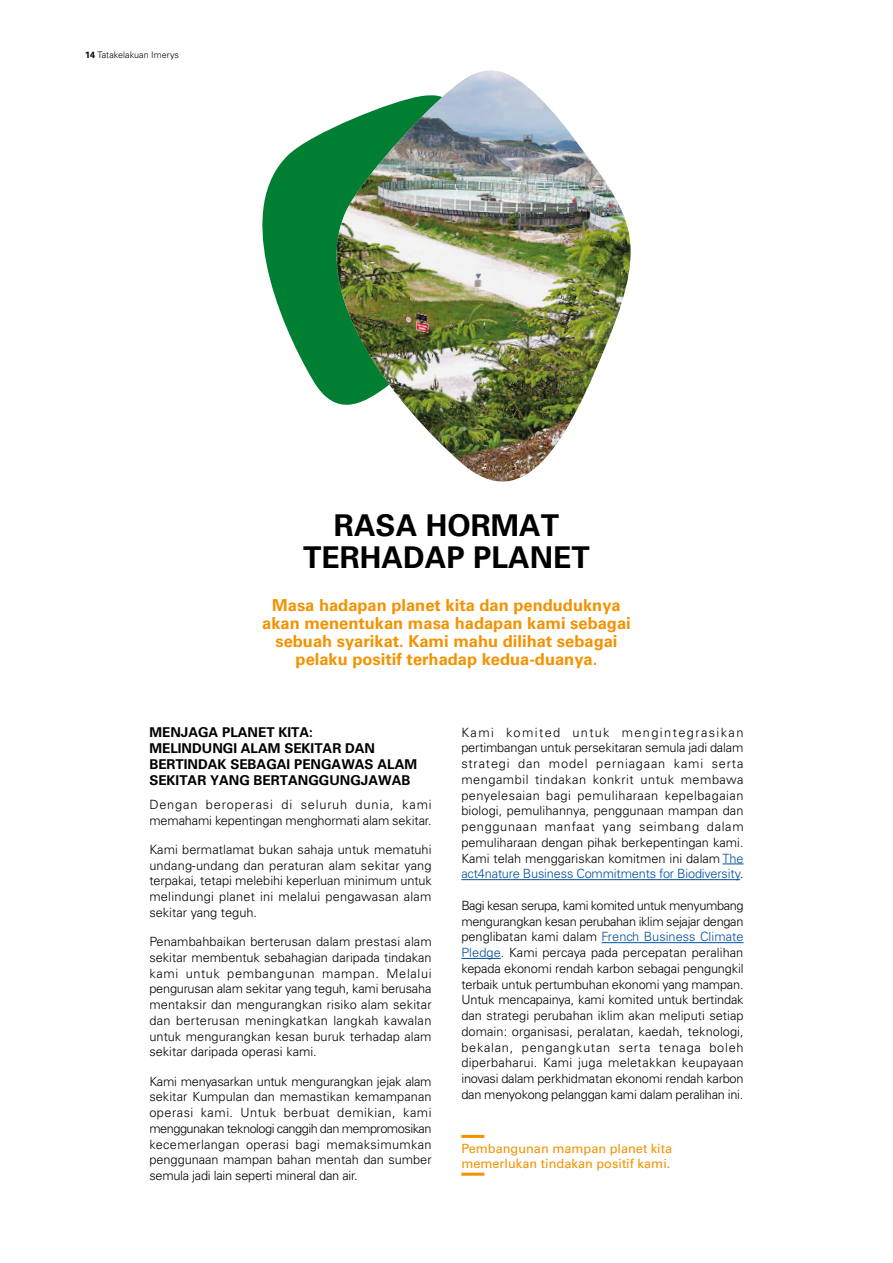
<style>
.page{position:relative;width:893px;height:1263px;background:#fff}
.page>*{position:absolute;margin:0;border:0;box-sizing:border-box;transform-origin:0 0}
.t1{font:700 30px/31.5px "Univers LT Std";color:#000;text-align:center}
.t2{font:700 16.5px/18px "Univers LT Std";color:#f39200;text-align:center}
.t3{font:700 13.5px/15.8px "Univers LT Std";color:#000}
.t4{font:300 12.75px/15.8px "Univers LT Std";letter-spacing:-.01em;color:#000;text-align:justify}
.t5{font:12.75px/15px "Univers LT Std";color:#f39200}
.t6{font:300 9px "Univers LT Std";color:#000}
.s1{font-weight:700}
.s2{color:#004f9f}
</style>
<div class="page">
<svg style="left:723px;top:863px;width:21px;height:1px"></svg>
<hr style="left:461px;top:879px;width:279px;height:1px;background:#004f9f">
<hr style="left:602px;top:942px;width:142px;height:1px;background:#004f9f">
<hr style="left:461px;top:958px;width:40px;height:1px;background:#004f9f">
<hr style="left:461px;top:1135px;width:23px;height:3px;background:#f39200">
<hr style="left:461px;top:1173px;width:23px;height:3px;background:#f39200">
<svg style="left:262px;top:141px;width:46px;height:231px;fill:#007f33"></svg>
<img style="left:308px;top:71px;width:323px;height:411px">
<p class="t6" style="left:85px;top:49px;width:95px"><span class="s1">14</span> Tatakelakuan Imerys</p>
<h1 class="t1" style="left:303px;top:510px;width:288px">RASA HORMAT<br>TERHADAP PLANET</h1>
<p class="t2" style="left:262px;top:597px;width:370px">Masa hadapan planet kita dan penduduknya akan menentukan masa hadapan kami sebagai sebuah syarikat. Kami mahu dilihat sebagai pelaku positif terhadap kedua-duanya.</p>
<p class="t3" style="left:149px;top:725px;width:269px">MENJAGA PLANET KITA:<br>MELINDUNGI ALAM SEKITAR DAN<br>BERTINDAK SEBAGAI PENGAWAS ALAM<br>SEKITAR YANG BERTANGGUNGJAWAB</p>
<p class="t4" style="left:149px;top:796px;width:284px">Dengan beroperasi di seluruh dunia, kami memahami kepentingan menghormati alam sekitar.</p>
<p class="t4" style="left:149px;top:841px;width:284px">Kami bermatlamat bukan sahaja untuk mematuhi undang-undang dan peraturan alam sekitar yang terpakai, tetapi melebihi keperluan minimum untuk melindungi planet ini melalui pengawasan alam sekitar yang teguh.</p>
<p class="t4" style="left:149px;top:934px;width:284px">Penambahbaikan berterusan dalam prestasi alam sekitar membentuk sebahagian daripada tindakan kami untuk pembangunan mampan. Melalui pengurusan alam sekitar yang teguh, kami berusaha mentaksir dan mengurangkan risiko alam sekitar dan berterusan meningkatkan langkah kawalan untuk mengurangkan kesan buruk terhadap alam sekitar daripada operasi kami.</p>
<p class="t4" style="left:149px;top:1073px;width:284px">Kami menyasarkan untuk mengurangkan jejak alam sekitar Kumpulan dan memastikan kemampanan operasi kami. Untuk berbuat demikian, kami menggunakan teknologi canggih dan mempromosikan kecemerlangan operasi bagi memaksimumkan penggunaan mampan bahan mentah dan sumber semula jadi lain seperti mineral dan air.</p>
<p class="t4" style="left:461px;top:724px;width:284px">Kami komited untuk mengintegrasikan pertimbangan untuk persekitaran semula jadi dalam strategi dan model perniagaan kami serta mengambil tindakan konkrit untuk membawa penyelesaian bagi pemuliharaan kepelbagaian biologi, pemulihannya, penggunaan mampan dan penggunaan manfaat yang seimbang dalam pemuliharaan dengan pihak berkepentingan kami.<br>Kami telah menggariskan komitmen ini dalam <span class="s2">The act4nature Business Commitments for Biodiversity</span>.</p>
<p class="t4" style="left:461px;top:897px;width:284px">Bagi kesan serupa, kami komited untuk menyumbang mengurangkan kesan perubahan iklim sejajar dengan penglibatan kami dalam <span class="s2">French Business Climate Pledge</span>. Kami percaya pada percepatan peralihan kepada ekonomi rendah karbon sebagai pengungkil terbaik untuk pertumbuhan ekonomi yang mampan.<br>Untuk mencapainya, kami komited untuk bertindak dan strategi perubahan iklim akan meliputi setiap domain: organisasi, peralatan, kaedah, teknologi, bekalan, pengangkutan serta tenaga boleh diperbaharui. Kami juga meletakkan keupayaan inovasi dalam perkhidmatan ekonomi rendah karbon dan menyokong pelanggan kami dalam peralihan ini.</p>
<p class="t5" style="left:461px;top:1141px;width:212px">Pembangunan mampan planet kita memerlukan tindakan positif kami.</p>
</div>
